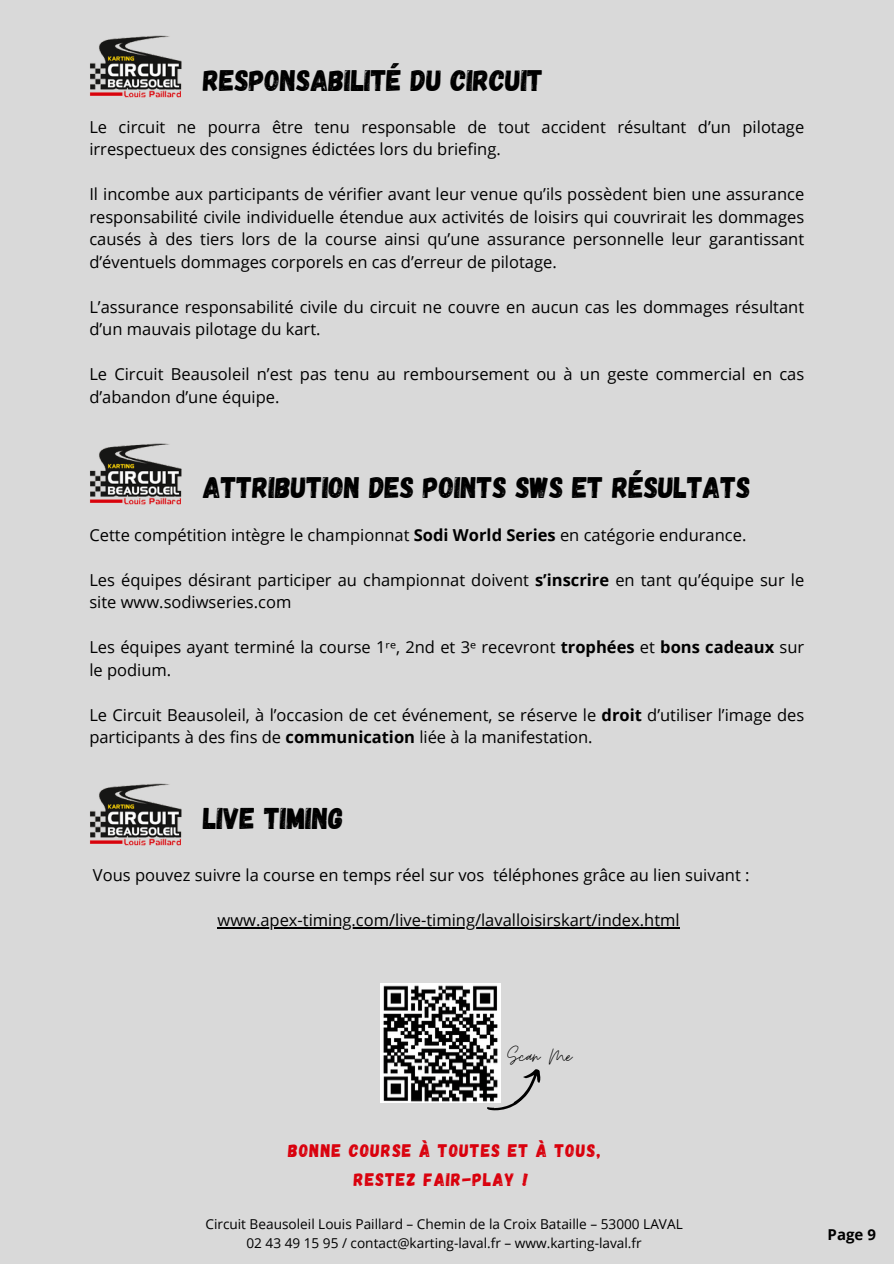
<style>
.page{position:relative;width:894px;height:1264px;background:#fff}
.page>*{position:absolute;margin:0;border:0;box-sizing:border-box;transform-origin:0 0}
.t1{font:30px "Gagalin";color:#000}
.t2{font:29.7px "Gagalin";color:#000}
.t3{font:23.7px "Moon Time";color:#000}
.t4{font:18.15px/28.7px "Gagalin";letter-spacing:.065em;color:#d9000c;text-align:center}
.t5{font:16.5px/22.5px "Open Sans";color:#000}
.t6{font:700 15px "Open Sans";color:#000}
.t7{font:13.65px "Open Sans";color:#000}
.s1{font-weight:700}
.s2{font-family:"Noto Sans"}
</style>
<div class="page">
<div style="left:0;top:0;width:893px;height:1263px;background:#d9d9d9"></div>
<img style="left:90px;top:35px;width:92px;height:62px">
<img style="left:90px;top:443px;width:92px;height:62px">
<hr style="left:217px;top:927px;width:462px;height:1px;background:#000">
<img style="left:381px;top:983px;width:119px;height:119px">
<svg style="left:486px;top:1064px;width:55px;height:47px"></svg>
<img style="left:90px;top:783px;width:92px;height:62px">
<h4 class="t2" style="left:203px;top:61px;width:341px">RESPONSABILITÉ DU CIRCUIT</h4>
<p class="t5" style="left:89px;top:115px;width:716px">Le circuit ne pourra être tenu responsable de tout accident résultant d’un pilotage irrespectueux des consignes édictées lors du briefing.</p>
<h2 class="t5" style="left:89px;top:183px;width:716px;text-align:justify">Il incombe aux participants de vérifier avant leur venue qu’ils possèdent bien une assurance responsabilité civile individuelle étendue aux activités de loisirs qui couvrirait les dommages causés à des tiers lors de la course ainsi qu’une assurance personnelle leur garantissant d’éventuels dommages corporels en cas d’erreur de pilotage.</h2>
<h4 class="t5" style="left:89px;top:295px;width:716px">L’assurance responsabilité civile du circuit ne couvre en aucun cas les dommages résultant d’un mauvais pilotage du kart.</h4>
<h4 class="t5" style="left:89px;top:363px;width:716px">Le Circuit Beausoleil n’est pas tenu au remboursement ou à un geste commercial en cas d’abandon d’une équipe.</h4>
<h4 class="t2" style="left:203px;top:468px;width:549px">ATTRIBUTION DES POINTS SWS ET RÉSULTATS</h4>
<p class="t5" style="left:89px;top:523px;width:658px">Cette compétition intègre le championnat <span class="s1">Sodi World Series</span> en catégorie endurance.</p>
<h1 class="t5" style="left:89px;top:568px;width:716px">Les équipes désirant participer au championnat doivent <span class="s1">s’inscrire</span> en tant qu’équipe sur le site www.sodiwseries.com</h1>
<h4 class="t5" style="left:89px;top:635px;width:716px">Les équipes ayant terminé la course 1<span class="s2">ʳᵉ</span>, 2nd et 3<span class="s2">ᵉ</span> recevront <span class="s1">trophées</span> et <span class="s1">bons cadeaux</span> sur le podium.</h4>
<h4 class="t5" style="left:89px;top:703px;width:716px">Le Circuit Beausoleil, à l’occasion de cet événement, se réserve le <span class="s1">droit</span> d’utiliser l’image des participants à des fins de <span class="s1">communication</span> liée à la manifestation.</h4>
<p class="t1" style="left:203px;top:799px;width:142px">LIVE TIMING</p>
<p class="t5" style="left:93px;top:863px;width:658px">Vous pouvez suivre la course en temps réel sur vos téléphones grâce au lien suivant :</p>
<h2 class="t5" style="left:217px;top:908px;width:463px">www.apex-timing.com/live-timing/lavalloisirskart/index.html</h2>
<h4 class="t3" style="left:507px;top:1041px;width:66px">Scan Me</h4>
<p class="t4" style="left:288px;top:1135px;width:314px">BONNE COURSE À TOUTES ET À TOUS,<br>RESTEZ FAIR-PLAY !</p>
<h3 class="t7" style="left:205px;top:1214px;width:478px">Circuit Beausoleil Louis Paillard – Chemin de la Croix Bataille – 53000 LAVAL</h3>
<p class="t7" style="left:246px;top:1233px;width:396px">02 43 49 15 95 / contact@karting-laval.fr – www.karting-laval.fr</p>
<h4 class="t6" style="left:827px;top:1223px;width:50px">Page 9</h4>
</div>
